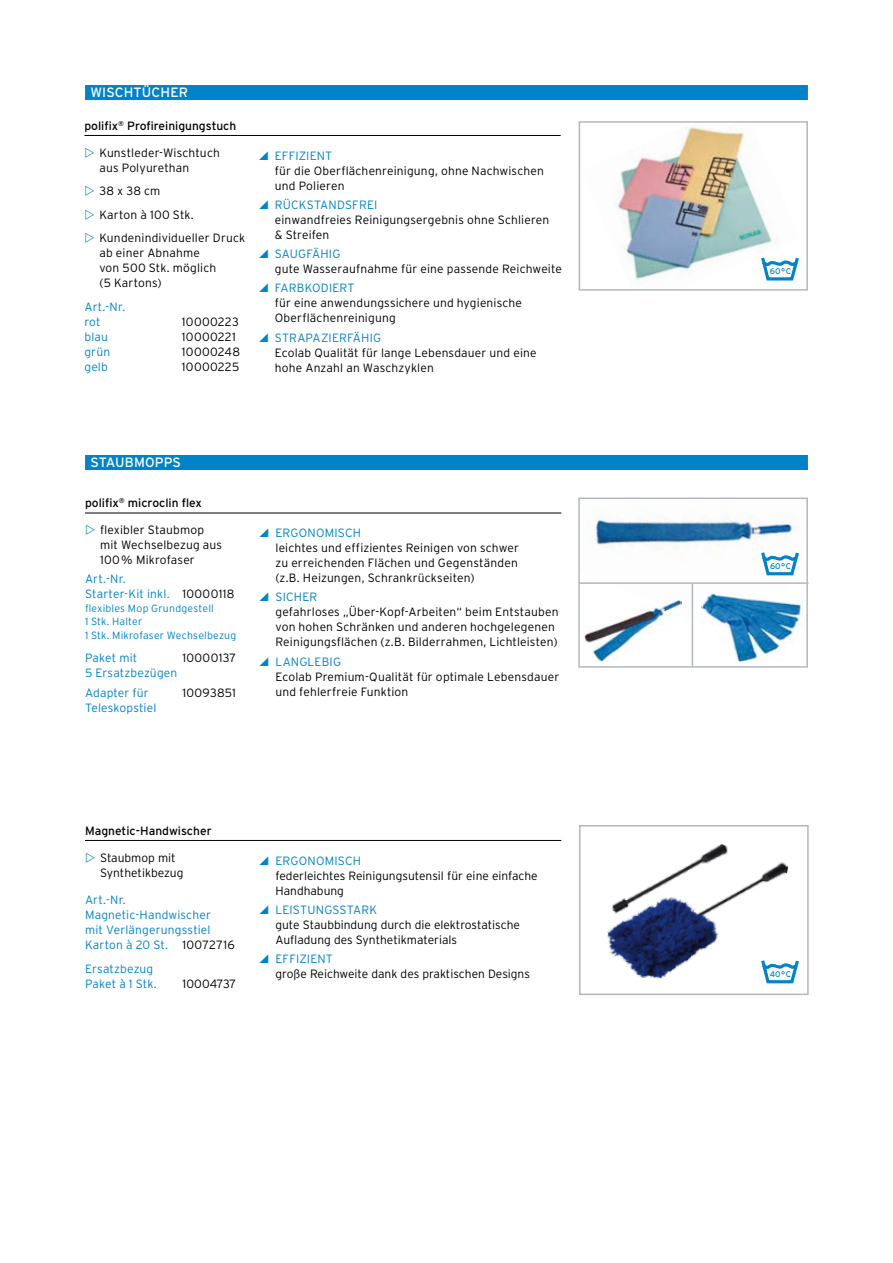
<style>
.page{position:relative;width:893px;height:1263px;background:#fff}
.page>*{position:absolute;margin:0;border:0;box-sizing:border-box;transform-origin:0 0}
.t1{font:13.5px "Interstate";letter-spacing:.01em;color:#fff}
.t2{font:300 12px/15px "Interstate";letter-spacing:.015em;color:#000}
.t3{font:300 12px/15px "Interstate";letter-spacing:.015em;color:#0083c9}
.t4{font:12px "Interstate";color:#000}
.t5{font:300 10.5px/13.5px "Interstate";letter-spacing:.015em;color:#0083c9}
.t6{font:8.25px "Interstate";color:#0083c9}
.t7{font:8.1px "Interstate";color:#0083c9}
.s1{color:#000}
.s2{font-size:8.25px}
</style>
<div class="page">
<img style="left:583px;top:512px;width:220px;height:135px">
<div style="left:578px;top:497px;width:230px;height:171px;border:2px solid #b3b8bd"></div>
<hr style="left:579px;top:582px;width:229px;height:2px;background:#b3b8bd">
<hr style="left:692px;top:583px;width:1px;height:84px;background:#b3b8bd">
<img style="left:584px;top:599px;width:97px;height:62px">
<img style="left:702px;top:592px;width:100px;height:70px">
<div style="left:85px;top:85px;width:723px;height:15px;background:#0083c9"></div>
<div style="left:85px;top:455px;width:723px;height:15px;background:#0083c9"></div>
<svg style="left:759px;top:549px;width:42px;height:28px"></svg>
<hr style="left:84px;top:135px;width:477px;height:1px;background:#000">
<img style="left:614px;top:126px;width:185px;height:155px">
<div style="left:579px;top:121px;width:229px;height:170px;border:2px solid #b3b8bd"></div>
<hr style="left:85px;top:513px;width:476px;height:1px;background:#000">
<img style="left:607px;top:844px;width:182px;height:135px">
<div style="left:579px;top:825px;width:230px;height:170px;border:2px solid #b3b8bd"></div>
<hr style="left:85px;top:840px;width:476px;height:1px;background:#000">
<svg style="left:759px;top:957px;width:40px;height:27px"></svg>
<p class="t1" style="left:90px;top:85px;width:80px">Wischtücher</p>
<p class="t4" style="left:84px;top:119px;width:153px">polifix<sup>®</sup> Profireinigungstuch</p>
<p class="t2" style="left:99px;top:145px;width:122px">Kunstleder-Wischtuch aus Polyurethan</p>
<p class="t2" style="left:99px;top:179px;width:147px;line-height:23.5px">38 x 38 cm<br>Karton à 100 Stk.<br>Kundenindividueller Druck</p>
<p class="t2" style="left:99px;top:245px;width:118px">ab einer Abnahme von 500 Stk. möglich (5 Kartons)</p>
<p class="t3" style="left:84px;top:299px;width:42px">Art.-N r. rot</p>
<p class="t2" style="left:182px;top:314px;width:58px">10000223</p>
<p class="t3" style="left:84px;top:329px;width:25px">blau</p>
<p class="t2" style="left:182px;top:329px;width:56px">10000221</p>
<p class="t3" style="left:84px;top:344px;width:27px">grün</p>
<p class="t2" style="left:182px;top:344px;width:60px">10000248</p>
<p class="t3" style="left:84px;top:359px;width:25px">gelb</p>
<p class="t2" style="left:182px;top:359px;width:59px">10000225</p>
<p class="t3" style="left:269px;top:148px;width:6px">EFFI</p>
<p class="t3" style="left:299px;top:148px;width:15px">ZIENT</p>
<p class="t2" style="left:275px;top:163px;width:271px">für die Oberflächenreinigung, ohne Nachwischen und Polieren</p>
<p class="t3" style="left:275px;top:197px;width:17px">RÜCKSTAN</p>
<p class="t3" style="left:337px;top:197px;width:36px">DSFREI</p>
<p class="t2" style="left:275px;top:212px;width:276px">einwandfreies Reinigungsergebnis ohne Schlieren &amp; Streifen</p>
<p class="t3" style="left:269px;top:246px;width:8px">SAUGFÄHIG</p>
<p class="t2" style="left:275px;top:261px;width:289px">gute Wasseraufnahme für eine passende Reichweite</p>
<p class="t3" style="left:269px;top:281px;width:6px">FA</p>
<p class="t3" style="left:289px;top:281px;width:66px">RBKODIERT</p>
<p class="t2" style="left:275px;top:296px;width:249px">für eine anwendungssichere und hygienische<br>Oberflächenreinigung</p>
<p class="t3" style="left:269px;top:330px;width:6px">ST</p>
<p class="t3" style="left:289px;top:330px;width:17px">RAPA</p>
<p class="t3" style="left:321px;top:330px;width:34px">ZIERFÄHIG</p>
<p class="t2" style="left:275px;top:345px;width:263px">Ecolab Qualität für lange Lebensdauer und eine hohe Anzahl an Waschzyklen</p>
<p class="t1" style="left:90px;top:455px;width:92px">STAUBMOPPS</p>
<p class="t4" style="left:85px;top:496px;width:118px">polifix<sup>®</sup> microclin flex</p>
<p class="t2" style="left:100px;top:522px;width:124px">flexibler Staubmop mit Wechselbezug aus<br>100% Mikrofaser</p>
<p class="t3" style="left:85px;top:572px;width:151px">Art.-N r.<br>Starter-Kit inkl. <span class="s1">10000118</span></p>
<p class="t5" style="left:85px;top:601px;width:153px">flexibles Mop Grundgestell<br>1 Stk. Halter<br>1 Stk. Mikrofaser Wechselbezug</p>
<p class="t3" style="left:85px;top:651px;width:54px">Paket mit</p>
<p class="t2" style="left:183px;top:651px;width:55px">10000137</p>
<p class="t3" style="left:85px;top:663px;width:94px;line-height:19.2px">5 Ersatzbezügen<br>Adapter für</p>
<p class="t2" style="left:183px;top:685px;width:55px">10093851</p>
<p class="t3" style="left:85px;top:700px;width:73px">Teleskopstiel</p>
<p class="t3" style="left:270px;top:525px;width:72px">ERGONOMISCH</p>
<p class="t2" style="left:275px;top:540px;width:245px;text-align:justify">leichtes und effizientes Reinigen von schwer zu erreichenden Flächen und Gegenständen (z.B. Heizungen, Schrankrückseiten)</p>
<p class="t3" style="left:270px;top:590px;width:7px">SICHE</p>
<p class="t3" style="left:310px;top:590px;width:9px">R</p>
<p class="t2" style="left:275px;top:605px;width:285px">gefahrloses „Ü ber-Kopf-Arbeiten“ beim Entstauben von hohen Schränken und anderen hochgelegenen<br>Reinigungsflächen (z.B. Bilderrahmen, Lichtleisten)</p>
<p class="t3" style="left:269px;top:654px;width:8px">LANGLEBIG</p>
<p class="t2" style="left:275px;top:669px;width:285px">Ecolab Premium-Qualität für optimale Lebensdauer und fehlerfreie Funktion</p>
<p class="t4" style="left:85px;top:824px;width:128px">Magnetic-Handwischer</p>
<p class="t2" style="left:100px;top:850px;width:85px">Staubmop mit<br>Synthetikbezug</p>
<p class="t3" style="left:85px;top:892px;width:151px">Art.-N r.<br>Magnetic-Handwischer<br>mit Verlängerungsstiel<br>Karton à 20 St. <span class="s1">10072716</span></p>
<p class="t3" style="left:85px;top:961px;width:73px">Ersatzbezug<br>Paket à 1 Stk.</p>
<p class="t2" style="left:183px;top:976px;width:55px">10004737</p>
<p class="t3" style="left:270px;top:853px;width:72px">ERGONOMISCH</p>
<p class="t2" style="left:275px;top:868px;width:264px">federleichtes Reinigungsutensil für eine einfache<br>Handhabung</p>
<p class="t3" style="left:275px;top:902px;width:103px">Leistungsstark</p>
<p class="t2" style="left:275px;top:917px;width:246px">gute Staubbindung durch die elektrostatische<br>Aufladung des Synthetikmaterials</p>
<p class="t3" style="left:275px;top:951px;width:59px">Effizient</p>
<p class="t2" style="left:275px;top:966px;width:256px">große Reichweite dank des praktischen Designs</p>
<p class="t6" style="left:770px;top:267px;width:23px">60°c</p>
<p class="t6" style="left:770px;top:561px;width:23px">60°c</p>
<p class="t7" style="left:770px;top:969px;width:23px">40<span class="s2">°c</span></p>
</div>
